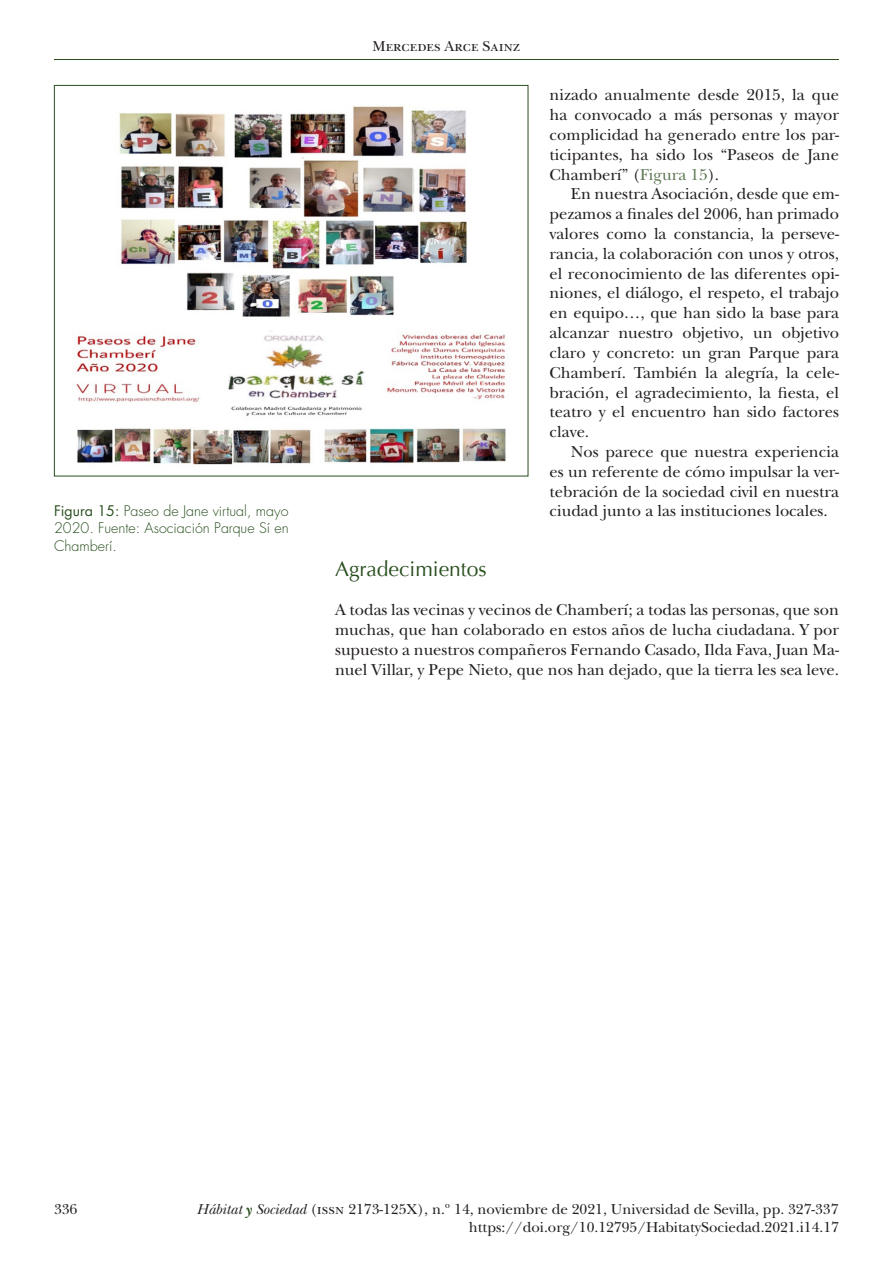
<style>
.page{position:relative;width:893px;height:1263px;background:#fff}
.page>*{position:absolute;margin:0;border:0;box-sizing:border-box;transform-origin:0 0}
.TXT_LADILLO_1{font:21px "Optima";color:#294f1e}
.TXT_normal{font:16.5px/19.8px "New Baskerville Std";color:#231f20;text-align:justify}
.TXT_INI_ES{font:16.5px/19.8px "New Baskerville Std";color:#231f20;text-align:justify}
.t1{font:15px/18px "New Baskerville Std";color:#231f20;text-align:right}
.TXT_PIEFOTO{font:300 14.25px/17.1px "Futura Std";color:#294f1e;text-align:justify}
.s1{font-weight:400}
.s2{color:#5f7b56}
.s3{font-style:italic}
.s4{font-weight:700;font-style:italic;color:#294f1e}
</style>
<div class="page">
<hr style="left:54px;top:59px;width:785px;height:1px;background:#294f1e">
<img style="left:76px;top:106px;width:430px;height:359px">
<p class="TXT_PIEFOTO" style="left:54px;top:503px;width:236px"><span class="s1">Figura 15:</span> Paseo de Jane virtual, mayo 2020. Fuente: Asociación Parque Sí en Chamberí.</p>
<p class="t1" style="left:373px;top:37px;width:149px">Mercedes Arce Sainz</p>
<p class="TXT_normal" style="left:550px;top:85px;width:291px">nizado anualmente desde 2015, la que ha convocado a más personas y mayor complicidad ha generado entre los par&shy;ticipantes, ha sido los “Paseos de Jane Chamberí” (<span class="s2">Figura 15</span>).</p>
<p class="TXT_normal" style="left:550px;top:184px;width:291px;text-indent:21px">En nuestra Asociación, desde que em&shy;pezamos a finales del 2006, han primado valores como la constancia, la perseve&shy;rancia, la colaboración con unos y otros, el reconocimiento de las diferentes opi&shy;niones, el diálogo, el respeto, el trabajo en equipo…, que han sido la base para alcanzar nuestro objetivo, un objetivo claro y concreto: un gran Parque para Chamberí. También la alegría, la cele&shy;bración, el agradecimiento, la fiesta, el teatro y el encuentro han sido factores clave.</p>
<p class="TXT_normal" style="left:550px;top:442px;width:291px;text-indent:21px">Nos parece que nuestra experiencia es un referente de cómo impulsar la ver&shy;tebración de la sociedad civil en nuestra ciudad junto a las instituciones locales.</p>
<p class="TXT_LADILLO_1" style="left:335px;top:556px;width:153px">Agradecimientos</p>
<p class="TXT_INI_ES" style="left:335px;top:600px;width:505px">A todas las vecinas y vecinos de Chamberí; a todas las personas, que son muchas, que han colaborado en estos años de lucha ciudadana. Y por supuesto a nuestros compañeros Fernando Casado, Ilda Fava, Juan Ma&shy;nuel Villar, y Pepe Nieto, que nos han dejado, que la tierra les sea leve.</p>
<p class="t1" style="left:54px;top:1201px;width:25px">336</p>
<p class="t1" style="left:196px;top:1201px;width:644px"><span class="s3">Hábitat</span> <span class="s4">y</span> <span class="s3">Sociedad</span> (issn 2173-125X), n.º 14, noviembre de 2021, Universidad de Sevilla, pp. 327-337 https://doi.org/10.12795/HabitatySociedad.2021.i14.17</p>
</div>
